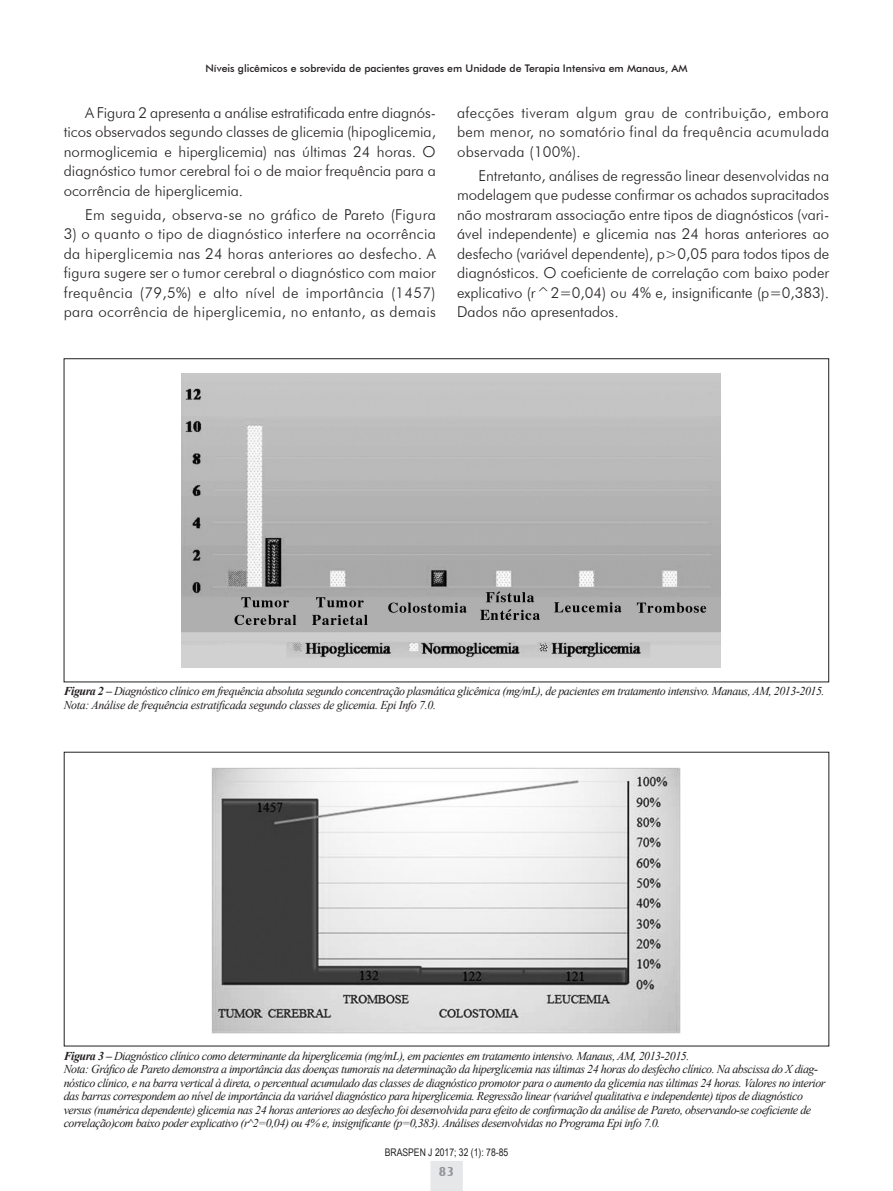
<style>
.page{position:relative;width:893px;height:1191px;background:#fff}
.page>*{position:absolute;margin:0;border:0;box-sizing:border-box;transform-origin:0 0}
.Texto{font:300 15px/19.5px "Futura BT";letter-spacing:.02em;color:#231f20;text-align:justify}
.t1{font:700 13.5px "Castle T";color:#939598}
.t2{font:italic 12px/13.5px "Times New Roman";letter-spacing:-.04em;color:#231f20}
.t3{font:500 10.5px "Futura BT";color:#231f20}
.t4{font:10.5px "Arial Narrow";color:#231f20}
.s1{font-weight:700}
</style>
<div class="page">
<svg style="left:430px;top:1161px;width:33px;height:30px"></svg>
<img style="left:211px;top:767px;width:470px;height:267px">
<img style="left:181px;top:373px;width:539px;height:294px">
<p class="t3" style="left:206px;top:62px;width:483px">Níveis glicêmicos e sobrevida de pacientes graves em Unidade de Terapia Intensiva em Manaus, AM</p>
<p class="Texto" style="left:64px;top:102px;width:374px;text-indent:21px">A Figura 2 apresenta a análise estratificada entre diagnós&shy;ticos observados segundo classes de glicemia (hipoglicemia, normoglicemia e hiperglicemia) nas últimas 24 horas. O diagnóstico tumor cerebral foi o de maior frequência para a ocorrência de hiperglicemia.</p>
<p class="Texto" style="left:85px;top:204px;width:352px">Em seguida, observa-se no gráfico de Pareto (Figura</p>
<p class="Texto" style="left:64px;top:224px;width:374px">3) o quanto o tipo de diagnóstico interfere na ocorrência da hiperglicemia nas 24 horas anteriores ao desfecho. A figura sugere ser o tumor cerebral o diagnóstico com maior frequência (79,5%) e alto nível de importância (1457) para ocorrência de hiperglicemia, no entanto, as demais</p>
<p class="Texto" style="left:457px;top:102px;width:374px">afecções tiveram algum grau de contribuição, embora bem menor, no somatório final da frequência acumulada observada (100%).</p>
<p class="Texto" style="left:457px;top:165px;width:374px;text-indent:21px">Entretanto, análises de regressão linear desenvolvidas na modelagem que pudesse confirmar os achados supracitados não mostraram associação entre tipos de diagnósticos (vari&shy;ável independente) e glicemia nas 24 horas anteriores ao desfecho (variável dependente), p&gt;0,05 para todos tipos de diagnósticos. O coeficiente de correlação com baixo poder explicativo (r^2=0,04) ou 4% e, insignificante (p=0,383).<br>Dados não apresentados.</p>
<p class="t2" style="left:64px;top:684px;width:762px"><span class="s1">Figura 2 –</span> Diagnóstico clínico em frequência absoluta segundo concentração plasmática glicêmica (mg/mL), de pacientes em tratamento intensivo. Manaus, AM, 2013-2015.</p>
<p class="t2" style="left:64px;top:698px;width:374px">Nota: Análise de frequência estratificada segundo classes de glicemia. Epi Info 7.0.</p>
<p class="t2" style="left:64px;top:1048px;width:627px"><span class="s1">Figura 3 –</span> Diagnóstico clínico como determinante da hiperglicemia (mg/mL), em pacientes em tratamento intensivo. Manaus, AM, 2013-2015.</p>
<p class="t2" style="left:64px;top:1062px;width:763px">Nota: Gráfico de Pareto demonstra a importância das doenças tumorais na determinação da hiperglicemia nas últimas 24 horas do desfecho clínico. Na abscissa do X diag&shy;nóstico clínico, e na barra vertical à direta, o percentual acumulado das classes de diagnóstico promotor para o aumento da glicemia nas últimas 24 horas. Valores no interior das barras correspondem ao nível de importância da variável diagnóstico para hiperglicemia. Regressão linear (variável qualitativa e independente) tipos de diagnóstico versus (numérica dependente) glicemia nas 24 horas anteriores ao desfecho foi desenvolvida para efeito de confirmação da análise de Pareto, observando-se coeficiente de correlação)com baixo poder explicativo (r^2=0,04) ou 4% e, insignificante (p=0,383). Análises desenvolvidas no Programa Epi info 7.0.</p>
<p class="t4" style="left:385px;top:1144px;width:125px">BRASPEN J 2017; 32 (1): 78-85</p>
<p class="t1" style="left:439px;top:1164px;width:17px">83</p>
</div>
